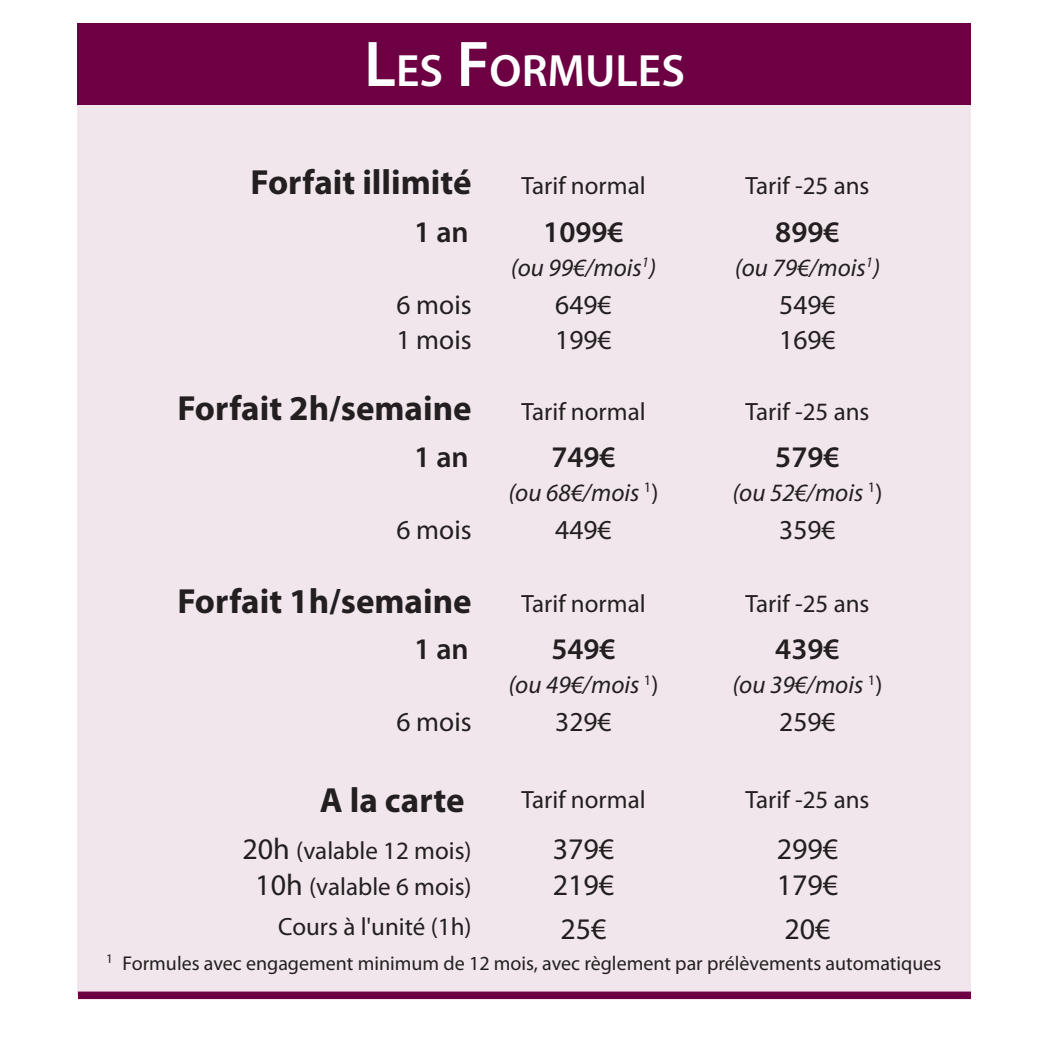
<style>
.page{position:relative;width:1049px;height:1049px;background:#fff}
.page>*{position:absolute;margin:0;border:0;box-sizing:border-box;transform-origin:0 0}
.Interview_-_Titre{font:600 45.5px "Myriad Pro";color:#fff}
.t1{font:700 35px "Myriad Pro";color:#231f20}
.t2{font:600 30px "Myriad Pro";color:#231f20}
.t3{font:30px "Myriad Pro";color:#231f20}
.t4{font:27.5px "Myriad Pro";color:#231f20}
.t5{font:25px "Myriad Pro";color:#231f20}
.t6{font:italic 25px "Myriad Pro";color:#231f20}
.t7{font:20px "Myriad Pro";color:#231f20}
.s1{font-size:65px}
.s2{font-style:normal}
.s3{font-size:30px}
</style>
<div class="page">
<div style="left:78px;top:81px;width:893px;height:914px;background:#f0e6ec"></div>
<div style="left:78px;top:23px;width:893px;height:82px;background:#6c0043"></div>
<div style="left:78px;top:991px;width:893px;height:8px;background:#6c0043"></div>
<p class="Interview_-_Titre" style="left:364px;top:42px;width:322px"><span class="s1">L</span>ES <span class="s1">F</span>ORMULES</p>
<p class="t1" style="left:250px;top:159px;width:223px">Forfait illimité</p>
<p class="t5" style="left:521px;top:170px;width:126px">Tarif normal</p>
<p class="t5" style="left:745px;top:170px;width:126px">Tarif -25 ans</p>
<p class="t2" style="left:414px;top:213px;width:56px">1 an</p>
<p class="t2" style="left:543px;top:213px;width:82px">1099€</p>
<p class="t2" style="left:775px;top:213px;width:66px">899€</p>
<p class="t6" style="left:511px;top:252px;width:147px">(ou 99€/mois<sup>1</sup>)</p>
<p class="t6" style="left:735px;top:252px;width:147px">(ou 79€/mois<sup>1</sup>)</p>
<p class="t4" style="left:396px;top:288px;width:77px">6 mois</p>
<p class="t4" style="left:555px;top:288px;width:58px">649€</p>
<p class="t4" style="left:779px;top:288px;width:58px">549€</p>
<p class="t4" style="left:396px;top:322px;width:77px">1 mois</p>
<p class="t4" style="left:555px;top:322px;width:58px">199€</p>
<p class="t4" style="left:779px;top:322px;width:58px">169€</p>
<p class="t1" style="left:177px;top:386px;width:296px">Forfait 2h/semaine</p>
<p class="t5" style="left:521px;top:396px;width:126px">Tarif normal</p>
<p class="t5" style="left:745px;top:396px;width:126px">Tarif -25 ans</p>
<p class="t2" style="left:414px;top:438px;width:56px">1 an</p>
<p class="t2" style="left:551px;top:438px;width:66px">749€</p>
<p class="t2" style="left:775px;top:438px;width:66px">579€</p>
<p class="t6" style="left:508px;top:477px;width:152px">(ou 68€/mois <sup>1</sup><span class="s2">)</span></p>
<p class="t6" style="left:732px;top:477px;width:152px">(ou 52€/mois <sup>1</sup><span class="s2">)</span></p>
<p class="t4" style="left:396px;top:513px;width:77px">6 mois</p>
<p class="t4" style="left:555px;top:513px;width:58px">449€</p>
<p class="t4" style="left:779px;top:513px;width:58px">359€</p>
<p class="t1" style="left:177px;top:578px;width:296px">Forfait 1h/semaine</p>
<p class="t5" style="left:521px;top:589px;width:126px">Tarif normal</p>
<p class="t5" style="left:745px;top:589px;width:126px">Tarif -25 ans</p>
<p class="t2" style="left:414px;top:630px;width:56px">1 an</p>
<p class="t2" style="left:551px;top:630px;width:66px">549€</p>
<p class="t2" style="left:775px;top:630px;width:66px">439€</p>
<p class="t6" style="left:508px;top:669px;width:152px">(ou 49€/mois <sup>1</sup><span class="s2">)</span></p>
<p class="t6" style="left:732px;top:669px;width:152px">(ou 39€/mois <sup>1</sup><span class="s2">)</span></p>
<p class="t4" style="left:396px;top:705px;width:77px">6 mois</p>
<p class="t4" style="left:555px;top:705px;width:58px">329€</p>
<p class="t4" style="left:779px;top:705px;width:58px">259€</p>
<p class="t1" style="left:320px;top:777px;width:146px">A la carte</p>
<p class="t5" style="left:521px;top:784px;width:126px">Tarif normal</p>
<p class="t5" style="left:745px;top:784px;width:126px">Tarif -25 ans</p>
<p class="t5" style="left:242px;top:835px;width:231px"><span class="s3">20h</span> (valable 12 mois)</p>
<p class="t3" style="left:553px;top:830px;width:63px">379€</p>
<p class="t3" style="left:777px;top:830px;width:63px">299€</p>
<p class="t5" style="left:255px;top:871px;width:218px"><span class="s3">10h</span> (valable 6 mois)</p>
<p class="t3" style="left:553px;top:867px;width:63px">219€</p>
<p class="t3" style="left:777px;top:867px;width:63px">179€</p>
<p class="t5" style="left:278px;top:911px;width:195px">Cours à l'unité (1h)</p>
<p class="t3" style="left:560px;top:910px;width:48px">25€</p>
<p class="t3" style="left:784px;top:910px;width:48px">20€</p>
<p class="t7" style="left:106px;top:951px;width:837px"><sup>1</sup> Formules avec engagement minimum de 12 mois, avec règlement par prélèvements automatiques</p>
</div>
